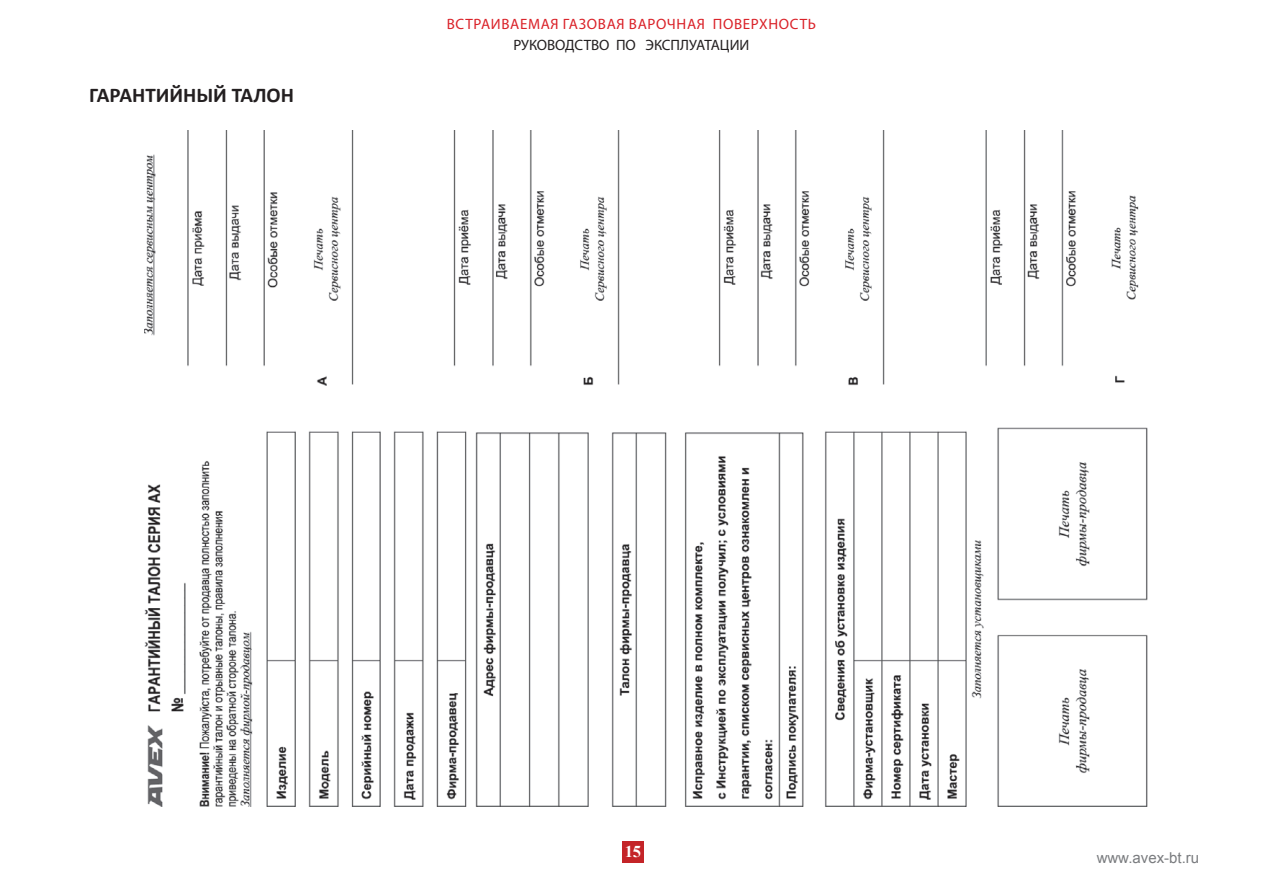
<style>
.page{position:relative;width:1263px;height:893px;background:#fff}
.page>*{position:absolute;margin:0;border:0;box-sizing:border-box;transform-origin:0 0}
.t1{font:700 21px "Calibri";color:#231f20}
.t2{font:700 16.5px "Times New Roman";color:#fff}
.t3{font:15px "Myriad Pro";letter-spacing:.045em;color:#da2128}
.t4{font:15px "Myriad Pro";color:#231f20}
.t5{font:15px "Arial";color:#7a7c7f}
</style>
<div class="page">
<div style="left:622px;top:841px;width:22px;height:21px;background:#c42428"></div>
<img style="left:144px;top:130px;width:1004px;height:676px">
<h1 class="t1" style="left:89px;top:82px;width:206px">ГАРАНТИЙНЫЙ ТАЛОН</h1>
<p class="t3" style="left:447px;top:15px;width:371px">ВСТРАИВАЕМАЯ ГАЗОВАЯ ВАРОЧНАЯ ПОВЕРХНОСТЬ</p>
<p class="t4" style="left:513px;top:36px;width:238px">РУКОВОДСТВО ПО ЭКСПЛУАТАЦИИ</p>
<p class="t2" style="left:625px;top:842px;width:18px">15</p>
<p class="t5" style="left:1097px;top:848px;width:104px">www.avex-bt.ru</p>
</div>
